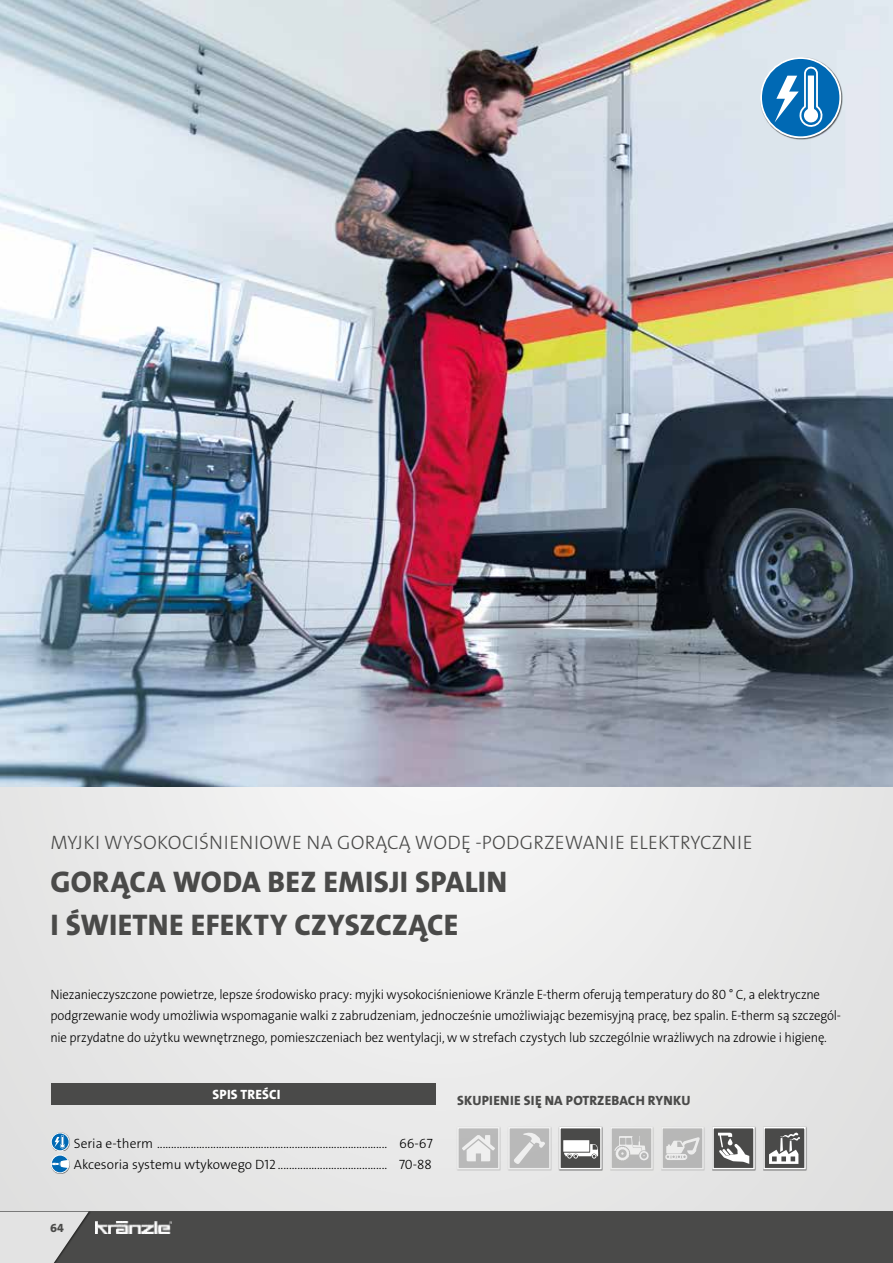
<style>
.page{position:relative;width:893px;height:1263px;background:#e9e9e9}
.page>*{position:absolute;margin:0;border:0;box-sizing:border-box;transform-origin:0 0}
.t1{font:30px/42.6px "The Sans LP8 Ex Bld";letter-spacing:.01em;color:#4a4a49}
.t2{font:19.5px "The Sans LP3 Lig";letter-spacing:.015em;color:#4a4a49}
.t3{font:13.5px/21.3px "The Sans LP3 Lig";letter-spacing:-.01em;color:#000;scale:.95 1}
.t4{font:13.5px/21.3px "The Sans LP3 Lig";letter-spacing:-.01em;color:#000}
.t5{font:13.5px "The Sans LP8 Ex Bld";letter-spacing:.015em;color:#4a4a49}
.t6{font:13.5px "The Sans LP8 Ex Bld";letter-spacing:.015em;color:#fff}
.t7{font:12px "The Sans LP8 Ex Bld";color:#4a4a49}
</style>
<div class="page">
<div style="left:0;top:1211px;width:893px;height:52px;background:#4a4a49"></div>
<svg style="left:0;top:1211px;width:89px;height:52px"></svg>
<img style="left:95px;top:1221px;width:77px;height:12px">
<div style="left:51px;top:1083px;width:385px;height:22px;background:#4a4a49"></div>
<img style="left:0;top:0;width:893px;height:786px">
<div style="left:760px;top:57px;width:82px;height:82px;background:#000;opacity:.65"></div>
<div style="left:761px;top:58px;width:79px;height:79px;background:#0069b4;border-radius:50%"></div>
<div style="left:760px;top:57px;width:81px;height:81px;border:2px solid #fff;border-radius:50%"></div>
<svg style="left:775px;top:66px;width:48px;height:61px"></svg>
<div style="left:51px;top:1132px;width:19px;height:19px;background:#000;opacity:.65"></div>
<svg style="left:51px;top:1133px;width:18px;height:18px"></svg>
<div style="left:51px;top:1133px;width:18px;height:18px;border:1px solid #fff;border-radius:50%"></div>
<svg style="left:54px;top:1135px;width:11px;height:13px"></svg>
<div style="left:457px;top:1126px;width:44px;height:45px;background:#d5d5d5"></div>
<div style="left:457px;top:1127px;width:43px;height:42px;background:#b9b9b9;border:2px solid #fff"></div>
<svg style="left:462px;top:1135px;width:33px;height:26px"></svg>
<div style="left:763px;top:1126px;width:44px;height:45px;background:#a7a7a7"></div>
<div style="left:763px;top:1127px;width:43px;height:42px;background:#4a4a49;border:2px solid #fff"></div>
<svg style="left:769px;top:1132px;width:31px;height:32px"></svg>
<div style="left:559px;top:1126px;width:44px;height:45px;background:#a8a8a8"></div>
<div style="left:559px;top:1127px;width:43px;height:42px;background:#4a4a49;border:2px solid #fff"></div>
<svg style="left:564px;top:1144px;width:34px;height:14px"></svg>
<div style="left:563px;top:1140px;width:26px;height:12px;background:#fff"></div>
<div style="left:610px;top:1126px;width:44px;height:45px;background:#d3d3d3"></div>
<div style="left:610px;top:1127px;width:43px;height:42px;background:#b8b8b7;border:2px solid #fff"></div>
<svg style="left:614px;top:1136px;width:35px;height:24px"></svg>
<div style="left:661px;top:1126px;width:44px;height:45px;background:#d2d2d2"></div>
<div style="left:661px;top:1127px;width:43px;height:42px;background:#b7b7b6;border:2px solid #fff"></div>
<div style="left:665px;top:1154px;width:22px;height:6px;border:2px solid #fff;border-radius:2px"></div>
<svg style="left:666px;top:1137px;width:34px;height:22px"></svg>
<div style="left:712px;top:1126px;width:44px;height:45px;background:#a7a7a7"></div>
<div style="left:712px;top:1127px;width:43px;height:42px;background:#4a4a49;border:2px solid #fff"></div>
<svg style="left:718px;top:1133px;width:31px;height:31px"></svg>
<div style="left:508px;top:1126px;width:44px;height:45px;background:#d5d5d5"></div>
<div style="left:508px;top:1127px;width:43px;height:42px;background:#b9b9b9;border:2px solid #fff"></div>
<svg style="left:514px;top:1132px;width:31px;height:32px"></svg>
<div style="left:51px;top:1155px;width:19px;height:18px;background:#000;opacity:.66"></div>
<svg style="left:51px;top:1155px;width:18px;height:18px"></svg>
<div style="left:51px;top:1155px;width:18px;height:18px;border:1px solid #fff;border-radius:50%"></div>
<svg style="left:51px;top:1160px;width:18px;height:8px"></svg>
<h2 class="t2" style="left:50px;top:830px;width:704px">MYJKI WYSOKOCIŚNIENIOWE NA GORĄCĄ WODĘ -PODGRZEWANIE ELEKTRYCZNIE</h2>
<h1 class="t1" style="left:51px;top:861px;width:458px">GORĄCA WODA BEZ EMISJI SPALIN<br>I ŚWIETNE EFEKTY CZYSZCZĄCE</h1>
<p class="t3" style="left:50px;top:984px;width:834px">Niezanieczyszczone powietrze, lepsze środowisko pracy: myjki wysokociśnieniowe Kränzle E-therm oferują temperatury do 80 ° C, a elektryczne podgrzewanie wody umożliwia wspomaganie walki z zabrudzeniam, jednocześnie umożliwiając bezemisyjną pracę, bez spalin. E-therm są szczegól&shy;nie przydatne do użytku wewnętrznego, pomieszczeniach bez wentylacji, w w strefach czystych lub szczególnie wrażliwych na zdrowie i higienę.</p>
<p class="t6" style="left:213px;top:1086px;width:70px">SPIS TREŚCI</p>
<p class="t4" style="left:74px;top:1133px;width:315px">Seria e-therm ..................................................................................<br>Akcesoria systemu wtykowego D12 .......................................</p>
<p class="t4" style="left:399px;top:1133px;width:35px">66-67<br>70-88</p>
<p class="t7" style="left:50px;top:1220px;width:15px">64</p>
<p class="t5" style="left:457px;top:1092px;width:235px">SKUPIENIE SIĘ NA POTRZEBACH RYNKU</p>
</div>
